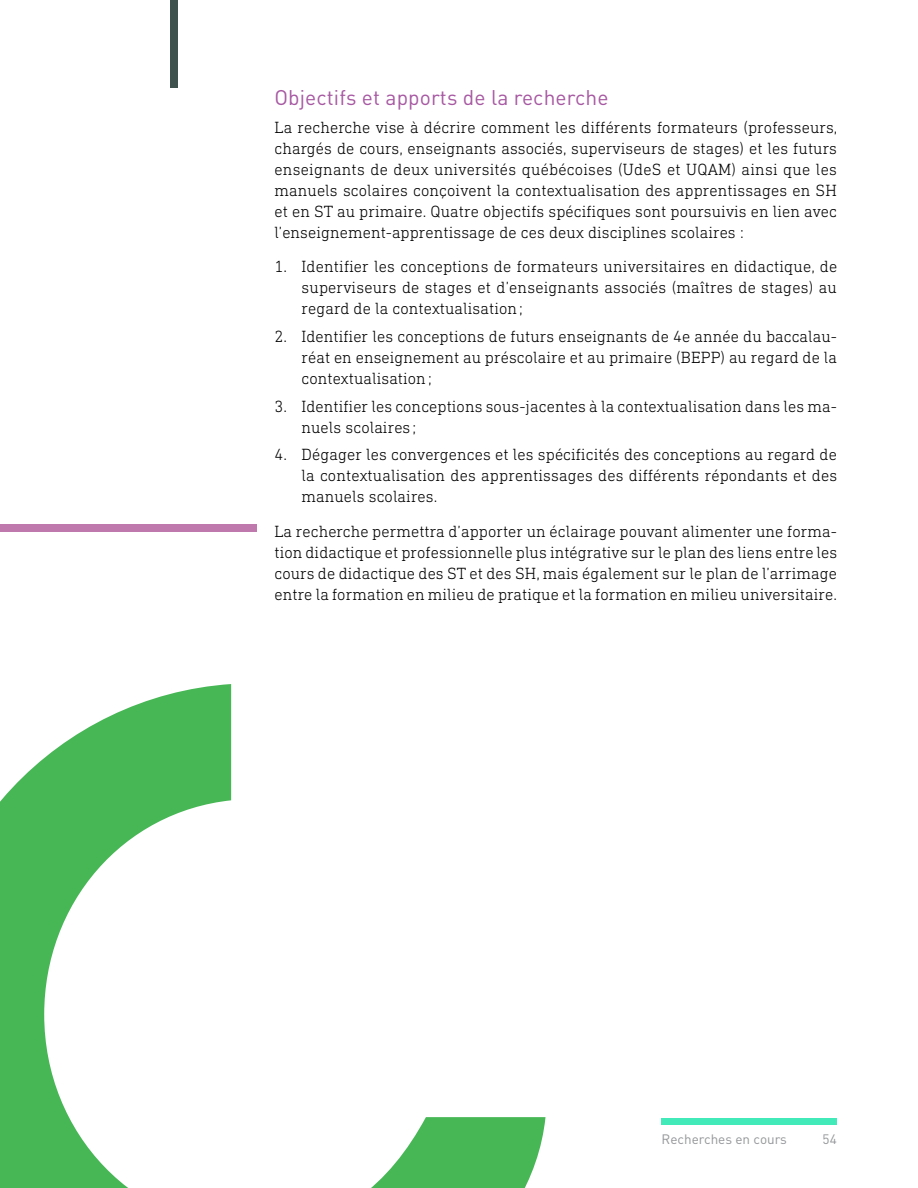
<style>
.page{position:relative;width:918px;height:1188px;background:#fff}
.page>*{position:absolute;margin:0;border:0;box-sizing:border-box;transform-origin:0 0}
.t1{font:21px "DIN";letter-spacing:.005em;color:#a758a2}
.t2{font:300 16.5px/21px "DIN Next Slab Pro";letter-spacing:.005em;color:#000;text-align:justify}
.t3{font:13.5px "DIN";color:#939598}
</style>
<div class="page">
<div style="left:662px;top:1118px;width:175px;height:6px;background:#42eaba"></div>
<div style="left:170px;top:0;width:8px;height:88px;background:#3f514c"></div>
<div style="left:0;top:524px;width:256px;height:7px;background:#c079ad"></div>
<svg style="left:0;top:684px;width:546px;height:504px"></svg>
<p class="t1" style="left:274px;top:84px;width:336px">Objectifs et apports de la recherche</p>
<p class="t2" style="left:274px;top:116px;width:564px">La recherche vise à décrire comment les différents formateurs (professeurs, chargés de cours, enseignants associés, superviseurs de stages) et les futurs enseignants de deux universités québécoises (UdeS et UQAM) ainsi que les manuels scolaires conçoivent la contextualisation des apprentissages en SH et en ST au primaire. Quatre objectifs spécifiques sont poursuivis en lien avec l’enseignement-apprentissage de ces deux disciplines scolaires :</p>
<p class="t2" style="left:301px;top:256px;width:537px;text-indent:-27px">1. Identifier les conceptions de formateurs universitaires en didactique, de superviseurs de stages et d’enseignants associés (maîtres de stages) au regard de la contextualisation;</p>
<p class="t2" style="left:301px;top:326px;width:537px;text-indent:-27px">2. Identifier les conceptions de futurs enseignants de 4e année du baccalau&shy;réat en enseignement au préscolaire et au primaire (BEPP) au regard de la contextualisation;</p>
<p class="t2" style="left:301px;top:395px;width:537px;text-indent:-27px">3. Identifier les conceptions sous-jacentes à la contextualisation dans les ma&shy;nuels scolaires ;</p>
<p class="t2" style="left:301px;top:444px;width:537px;text-indent:-27px">4. Dégager les convergences et les spécificités des conceptions au regard de la contextualisation des apprentissages des différents répondants et des manuels scolaires.</p>
<p class="t2" style="left:274px;top:521px;width:564px">La recherche permettra d’apporter un éclairage pouvant alimenter une forma&shy;tion didactique et professionnelle plus intégrative sur le plan des liens entre les cours de didactique des ST et des SH, mais également sur le plan de l’arrimage entre la formation en milieu de pratique et la formation en milieu universitaire.</p>
<p class="t3" style="left:662px;top:1131px;width:127px">Recherches en cours</p>
<p class="t3" style="left:823px;top:1131px;width:16px">54</p>
</div>
